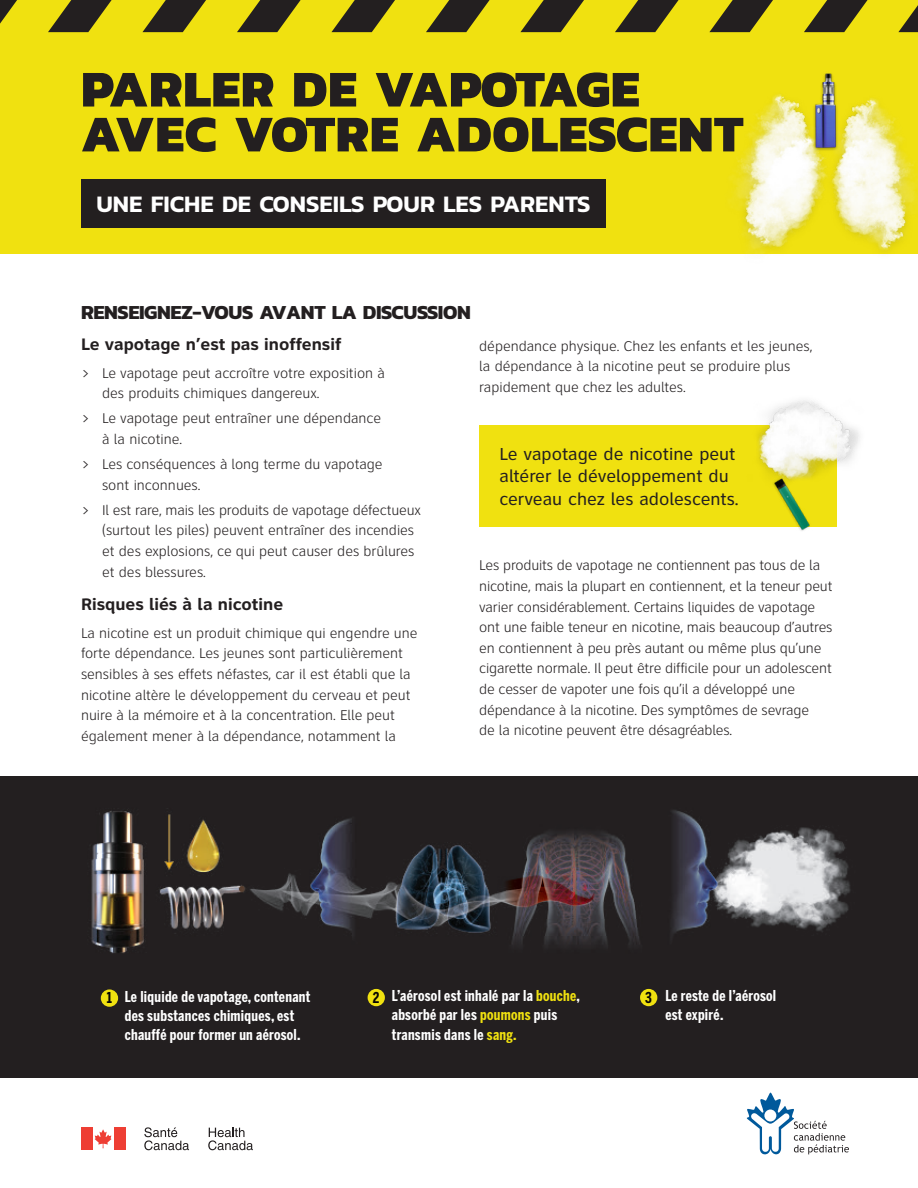
<style>
.page{position:relative;width:918px;height:1188px;background:#fff}
.page>*{position:absolute;margin:0;border:0;box-sizing:border-box;transform-origin:0 0}
.t1{font:800 52.05px/44.8px "Kanit";letter-spacing:.01em;color:#231f20}
.H3{font:600 24px "Kanit";color:#fff}
.t2{font:700 20.25px "Kanit";letter-spacing:-.02em;color:#231f20}
.Quote_yellow{font:18px/22.5px "Clearview ATT";color:#231f20}
.H3-2{font:700 17.25px "Clearview ATT";color:#231f20}
.t3{font:700 14.85px/19.5px "Benton Sans Comp";letter-spacing:.02em;color:#fff}
.t4{font:700 14.85px "Benton Sans Comp";color:#050503}
.Body_FR{font:300 14.7px/20.7px "Clearview ATT";letter-spacing:-.01em;color:#231f20}
.s1{font-family:"Prestige Elite Std";font-weight:700}
.s2{color:#f0e110}
</style>
<div class="page">
<div style="left:0;top:0;width:918px;height:254px;background:#f0e110"></div>
<svg style="left:0;top:0;width:17px;height:24px"></svg>
<svg style="left:48px;top:0;width:64px;height:32px"></svg>
<svg style="left:142px;top:0;width:64px;height:32px"></svg>
<svg style="left:237px;top:0;width:64px;height:32px"></svg>
<svg style="left:331px;top:0;width:64px;height:32px"></svg>
<svg style="left:426px;top:0;width:64px;height:32px"></svg>
<svg style="left:520px;top:0;width:64px;height:32px"></svg>
<svg style="left:615px;top:0;width:49px;height:32px"></svg>
<div style="left:81px;top:179px;width:525px;height:49px;background:#231f20"></div>
<div style="left:81px;top:1128px;width:11px;height:22px;background:#ee3e34"></div>
<svg style="left:95px;top:1129px;width:17px;height:19px"></svg>
<div style="left:114px;top:1128px;width:11px;height:22px;background:#ee3e34"></div>
<svg style="left:144px;top:1127px;width:45px;height:23px"></svg>
<svg style="left:208px;top:1128px;width:45px;height:22px"></svg>
<img style="left:664px;top:0;width:254px;height:254px">
<div style="left:0;top:777px;width:918px;height:301px;background:#231f20"></div>
<img style="left:91px;top:810px;width:760px;height:197px">
<div style="left:101px;top:989px;width:17px;height:18px;background:#f0e110;border-radius:50%"></div>
<div style="left:368px;top:989px;width:17px;height:17px;background:#f0e110;border-radius:50%"></div>
<div style="left:640px;top:989px;width:17px;height:17px;background:#f0e110;border-radius:50%"></div>
<div style="left:479px;top:425px;width:358px;height:101px;background:#f0e110"></div>
<img style="left:699px;top:400px;width:161px;height:131px">
<svg style="left:747px;top:1093px;width:102px;height:61px"></svg>
<p class="t1" style="left:81px;top:65px;width:664px">PARLER DE VAPOTAGE<br>AVEC VOTRE ADOLESCENT</p>
<p class="H3" style="left:96px;top:186px;width:496px">UNE FICHE DE CONSEILS POUR LES PARENTS</p>
<h2 class="t2" style="left:81px;top:296px;width:391px">RENSEIGNEZ-VOUS AVANT LA DISCUSSION</h2>
<p class="H3-2" style="left:81px;top:334px;width:262px">Le vapotage n’est pas inoffensif</p>
<p class="Body_FR" style="left:102px;top:363px;width:284px;text-indent:-21px"><span class="s1">›</span> Le vapotage peut accroître votre exposition à des produits chimiques dangereux.</p>
<p class="Body_FR" style="left:102px;top:408px;width:281px;text-indent:-21px"><span class="s1">›</span> Le vapotage peut entraîner une dépendance à la nicotine.</p>
<p class="Body_FR" style="left:102px;top:454px;width:282px;text-indent:-21px"><span class="s1">›</span> Les conséquences à long terme du vapotage sont inconnues.</p>
<p class="Body_FR" style="left:102px;top:500px;width:320px;text-indent:-21px"><span class="s1">›</span> Il est rare, mais les produits de vapotage défectueux (surtout les piles) peuvent entraîner des incendies et des explosions, ce qui peut causer des brûlures et des blessures.</p>
<p class="H3-2" style="left:81px;top:595px;width:204px">Risques liés à la nicotine</p>
<p class="Body_FR" style="left:81px;top:623px;width:338px">La nicotine est un produit chimique qui engendre une forte dépendance. Les jeunes sont particulièrement sensibles à ses effets néfastes, car il est établi que la nicotine altère le développement du cerveau et peut nuire à la mémoire et à la concentration. Elle peut également mener à la dépendance, notamment la</p>
<p class="Body_FR" style="left:479px;top:336px;width:335px">dépendance physique. Chez les enfants et les jeunes, la dépendance à la nicotine peut se produire plus rapidement que chez les adultes.</p>
<p class="Quote_yellow" style="left:500px;top:443px;width:241px">Le vapotage de nicotine peut altérer le développement du cerveau chez les adolescents.</p>
<p class="Body_FR" style="left:479px;top:555px;width:355px">Les produits de vapotage ne contiennent pas tous de la nicotine, mais la plupart en contiennent, et la teneur peut varier considérablement. Certains liquides de vapotage ont une faible teneur en nicotine, mais beaucoup d’autres en contiennent à peu près autant ou même plus qu’une cigarette normale. Il peut être difficile pour un adolescent de cesser de vapoter une fois qu’il a développé une dépendance à la nicotine. Des symptômes de sevrage<br>de la nicotine peuvent être désagréables.</p>
<p class="t4" style="left:107px;top:989px;width:7px">1</p>
<p class="t3" style="left:392px;top:986px;width:190px">L’aérosol est inhalé par la <span class="s2">bouche</span>, absorbé par les <span class="s2">poumons</span> puis transmis dans le <span class="s2">sang.</span></p>
<p class="t4" style="left:373px;top:989px;width:8px">2</p>
<p class="t3" style="left:665px;top:986px;width:112px">Le reste de l’aérosol est expiré.</p>
<p class="t3" style="left:125px;top:986px;width:187px">Le liquide de vapotage, contenant des substances chimiques, est chauffé pour former un aérosol.</p>
<p class="t4" style="left:645px;top:989px;width:8px">3</p>
</div>
